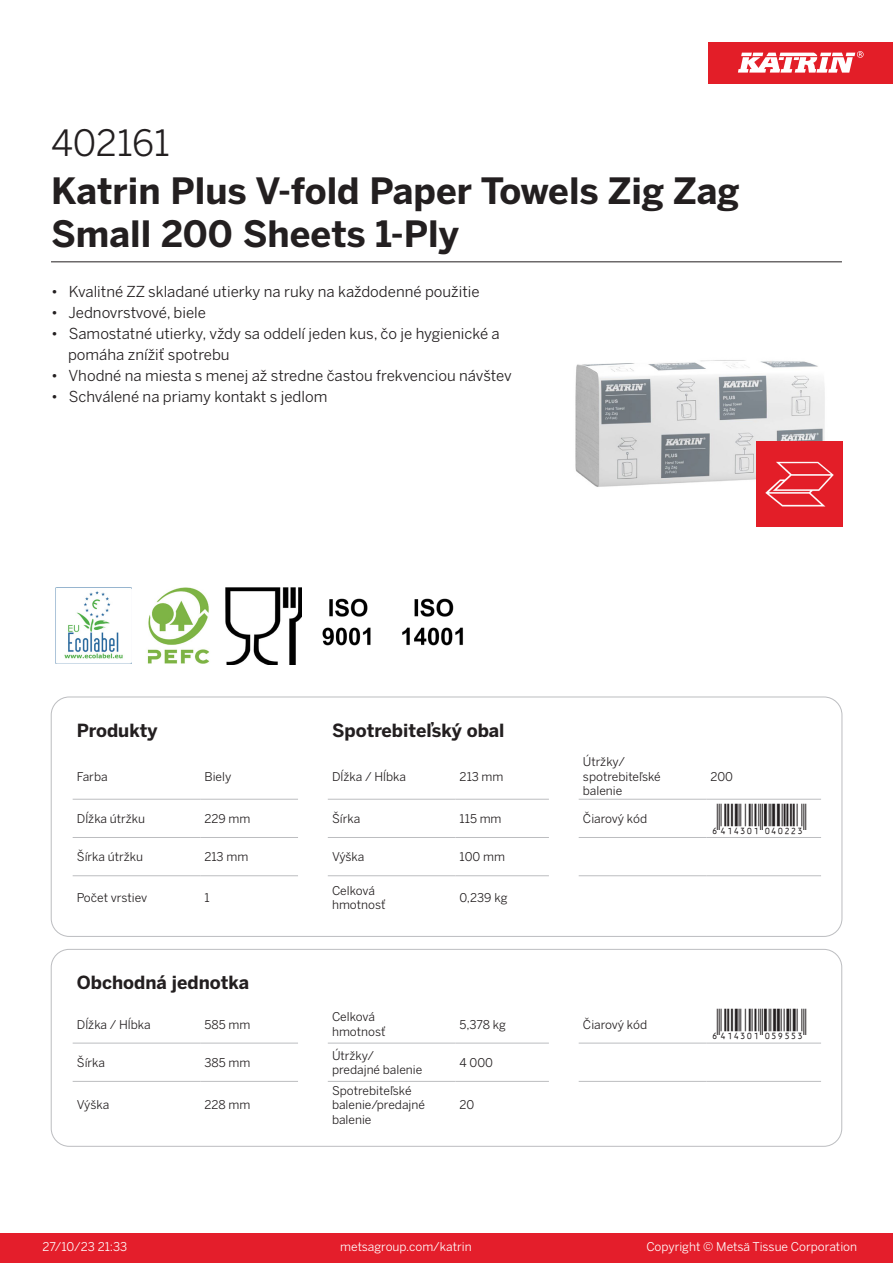
<style>
.page{position:relative;width:893px;height:1263px;background:#fff}
.page>*{position:absolute;margin:0;border:0;box-sizing:border-box;transform-origin:0 0}
.Product_Name{font:700 36px/43.2px "Benton Sans";color:#231f20}
.External_material_co{font:36px "Benton Sans";color:#231f20}
.T_EAN{font:30px "Viisas EAN Matala";color:#231f20}
.T_TableHeader{font:700 18px "Benton Sans";color:#231f20}
.MarketingBullets{font:15px/21px "Benton Sans";color:#231f20}
.T_TableBody{font:12px/14.4px "Benton Sans";color:#231f20}
.t1{font:12px "Benton Sans";color:#fff}
</style>
<div class="page">
<div style="left:0;top:1233px;width:893px;height:30px;background:#e41e2b"></div>
<div style="left:708px;top:43px;width:185px;height:41px;background:#e31e28"></div>
<svg style="left:738px;top:51px;width:126px;height:22px"></svg>
<hr style="left:73px;top:799px;width:127px;height:1px;background:#bcbdc0">
<hr style="left:200px;top:799px;width:98px;height:1px;background:#bcbdc0">
<hr style="left:328px;top:799px;width:127px;height:1px;background:#bcbdc0">
<hr style="left:455px;top:799px;width:94px;height:1px;background:#bcbdc0">
<hr style="left:579px;top:799px;width:127px;height:1px;background:#bcbdc0">
<hr style="left:706px;top:799px;width:115px;height:1px;background:#bcbdc0">
<hr style="left:73px;top:837px;width:127px;height:1px;background:#bcbdc0">
<hr style="left:200px;top:837px;width:98px;height:1px;background:#bcbdc0">
<hr style="left:328px;top:837px;width:127px;height:1px;background:#bcbdc0">
<hr style="left:455px;top:837px;width:94px;height:1px;background:#bcbdc0">
<hr style="left:579px;top:837px;width:127px;height:1px;background:#bcbdc0">
<hr style="left:706px;top:837px;width:115px;height:1px;background:#bcbdc0">
<hr style="left:73px;top:875px;width:127px;height:1px;background:#bcbdc0">
<hr style="left:200px;top:875px;width:98px;height:1px;background:#bcbdc0">
<hr style="left:328px;top:875px;width:127px;height:1px;background:#bcbdc0">
<hr style="left:455px;top:875px;width:94px;height:1px;background:#bcbdc0">
<hr style="left:579px;top:875px;width:127px;height:1px;background:#bcbdc0">
<hr style="left:706px;top:875px;width:115px;height:1px;background:#bcbdc0">
<div style="left:51px;top:697px;width:791px;height:239px;border:1px solid #bcbdc0;border-radius:18px"></div>
<hr style="left:73px;top:1043px;width:127px;height:1px;background:#bcbdc0">
<hr style="left:200px;top:1043px;width:98px;height:1px;background:#bcbdc0">
<hr style="left:328px;top:1043px;width:127px;height:1px;background:#bcbdc0">
<hr style="left:455px;top:1043px;width:94px;height:1px;background:#bcbdc0">
<hr style="left:579px;top:1043px;width:127px;height:1px;background:#bcbdc0">
<hr style="left:706px;top:1043px;width:115px;height:1px;background:#bcbdc0">
<hr style="left:73px;top:1081px;width:127px;height:1px;background:#bcbdc0">
<hr style="left:200px;top:1081px;width:98px;height:1px;background:#bcbdc0">
<hr style="left:328px;top:1081px;width:127px;height:1px;background:#bcbdc0">
<hr style="left:455px;top:1081px;width:94px;height:1px;background:#bcbdc0">
<hr style="left:579px;top:1081px;width:127px;height:1px;background:#bcbdc0">
<hr style="left:706px;top:1081px;width:115px;height:1px;background:#bcbdc0">
<div style="left:51px;top:949px;width:791px;height:197px;border:1px solid #bcbdc0;border-radius:18px"></div>
<img style="left:575px;top:360px;width:263px;height:167px">
<img style="left:55px;top:587px;width:77px;height:77px">
<img style="left:147px;top:587px;width:63px;height:77px">
<img style="left:225px;top:587px;width:77px;height:77px">
<img style="left:322px;top:598px;width:49px;height:48px">
<img style="left:402px;top:598px;width:61px;height:48px">
<img style="left:757px;top:442px;width:85px;height:85px">
<hr style="left:51px;top:261px;width:791px;height:1px;background:#231f20">
<p class="External_material_co" style="left:51px;top:121px;width:120px">402161</p>
<p class="Product_Name" style="left:51px;top:170px;width:690px">Katrin Plus V-fold Paper Towels Zig Zag<br>Small 200 Sheets 1-Ply</p>
<p class="MarketingBullets" style="left:51px;top:281px;width:430px">• Kvalitné ZZ skladané utierky na ruky na každodenné použitie</p>
<p class="MarketingBullets" style="left:51px;top:302px;width:157px">• Jednovrstvové, biele</p>
<p class="MarketingBullets" style="left:68px;top:323px;width:433px;text-indent:-17px">• Samostatné utierky, vždy sa oddelí jeden kus, čo je hygienické a pomáha znížiť spotrebu</p>
<p class="MarketingBullets" style="left:51px;top:365px;width:462px">• Vhodné na miesta s menej až stredne častou frekvenciou návštev</p>
<p class="MarketingBullets" style="left:51px;top:386px;width:278px">• Schválené na priamy kontakt s jedlom</p>
<p class="T_TableHeader" style="left:77px;top:719px;width:82px">Produkty</p>
<p class="T_TableHeader" style="left:332px;top:719px;width:174px">Spotrebiteľský obal</p>
<p class="T_TableBody" style="left:77px;top:769px;width:32px">Farba</p>
<p class="T_TableBody" style="left:204px;top:769px;width:28px">Biely</p>
<p class="T_TableBody" style="left:332px;top:769px;width:75px">Dĺžka / Hĺbka</p>
<p class="T_TableBody" style="left:460px;top:769px;width:45px">213 mm</p>
<p class="T_TableBody" style="left:583px;top:755px;width:44px">Útržky/</p>
<p class="T_TableBody" style="left:583px;top:769px;width:79px">spotrebiteľské balenie</p>
<p class="T_TableBody" style="left:710px;top:769px;width:24px">200</p>
<p class="T_TableBody" style="left:77px;top:811px;width:70px">Dĺžka útržku</p>
<p class="T_TableBody" style="left:204px;top:811px;width:48px">229 mm</p>
<p class="T_TableBody" style="left:332px;top:811px;width:30px">Šírka</p>
<p class="T_TableBody" style="left:460px;top:811px;width:43px">115 mm</p>
<p class="T_TableBody" style="left:583px;top:811px;width:66px">Čiarový kód</p>
<p class="T_EAN" style="left:710px;top:803px;width:97px">*6414301040223*</p>
<p class="T_TableBody" style="left:77px;top:850px;width:68px">Šírka útržku</p>
<p class="T_TableBody" style="left:204px;top:850px;width:45px">213 mm</p>
<p class="T_TableBody" style="left:332px;top:850px;width:34px">Výška</p>
<p class="T_TableBody" style="left:460px;top:850px;width:47px">100 mm</p>
<p class="T_TableBody" style="left:77px;top:890px;width:72px">Počet vrstiev</p>
<p class="T_TableBody" style="left:204px;top:890px;width:7px">1</p>
<p class="T_TableBody" style="left:332px;top:883px;width:44px">Celková</p>
<p class="T_TableBody" style="left:332px;top:897px;width:55px">hmotnosť</p>
<p class="T_TableBody" style="left:460px;top:890px;width:49px">0,239 kg</p>
<p class="T_TableHeader" style="left:77px;top:971px;width:174px">Obchodná jednotka</p>
<p class="T_TableBody" style="left:77px;top:1017px;width:75px">Dĺžka / Hĺbka</p>
<p class="T_TableBody" style="left:204px;top:1017px;width:47px">585 mm</p>
<p class="T_TableBody" style="left:77px;top:1055px;width:30px">Šírka</p>
<p class="T_TableBody" style="left:204px;top:1055px;width:47px">385 mm</p>
<p class="T_TableBody" style="left:77px;top:1098px;width:34px">Výška</p>
<p class="T_TableBody" style="left:204px;top:1098px;width:47px">228 mm</p>
<p class="T_TableBody" style="left:332px;top:1010px;width:44px">Celková</p>
<p class="T_TableBody" style="left:332px;top:1024px;width:55px">hmotnosť</p>
<p class="T_TableBody" style="left:332px;top:1048px;width:44px">Útržky/</p>
<p class="T_TableBody" style="left:332px;top:1062px;width:92px">predajné balenie</p>
<p class="T_TableBody" style="left:332px;top:1083px;width:94px">Spotrebiteľské balenie/predajné balenie</p>
<p class="T_TableBody" style="left:460px;top:1017px;width:48px">5,378 kg</p>
<p class="T_TableBody" style="left:583px;top:1017px;width:66px">Čiarový kód</p>
<p class="T_EAN" style="left:710px;top:1008px;width:97px">*6414301059553*</p>
<p class="T_TableBody" style="left:460px;top:1055px;width:35px">4 000</p>
<p class="T_TableBody" style="left:460px;top:1098px;width:16px">20</p>
<p class="t1" style="left:43px;top:1239px;width:86px">27/10/23 21:33</p>
<p class="t1" style="left:340px;top:1239px;width:133px">metsagroup.com/katrin</p>
<p class="t1" style="left:646px;top:1239px;width:212px">Copyright © Metsä Tissue Corporation</p>
</div>
